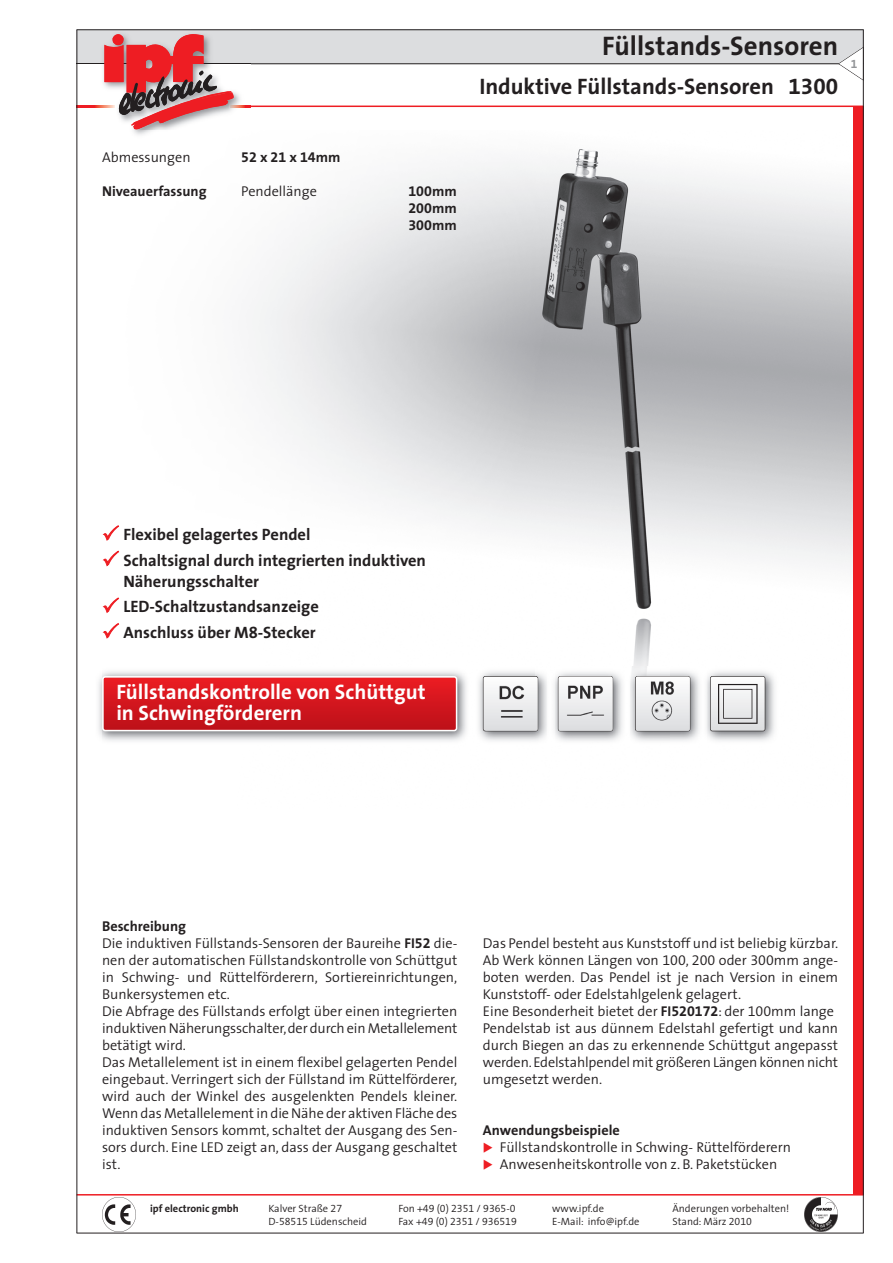
<style>
.page{position:relative;width:893px;height:1263px;background:#fff}
.page>*{position:absolute;margin:0;border:0;box-sizing:border-box;transform-origin:0 0}
.t1{font:300 27px "BHM The Sans Tab";color:#231f20}
.t2{font:300 22.5px "BHM The Sans Tab";color:#231f20}
.t3{font:300 21px/21px "BHM The Sans Tab";color:#fff}
.t4{font:300 16.5px/25.5px "BHM The Sans Tab";color:#231f20}
.t5{font:300 14.25px/17px "BHM The Sans Tab";color:#231f20}
.t6{font:300 14.25px/17px "BHM The Sans Tab";color:#231f20;text-align:justify}
.t7{font:300 12px "BHM The Sans Tab";color:#939598}
.t8{font:300 10.5px/12.8px "BHM The Sans Tab";color:#231f20}
.t9{font:300 10.5px "BHM The Sans Tab";color:#231f20}
.s1{font-style:inherit}
</style>
<div class="page">
<img style="left:535px;top:145px;width:134px;height:521px">
<hr style="left:77px;top:106px;width:786px;height:1px;background:#ee1d23">
<div style="left:77px;top:30px;width:786px;height:34px;background:#dcdddf"></div>
<hr style="left:155px;top:64px;width:708px;height:1px;background:#231f20">
<img style="left:76px;top:29px;width:77px;height:116px">
<img style="left:102px;top:131px;width:53px;height:14px">
<img style="left:78px;top:30px;width:173px;height:4px">
<svg style="left:78px;top:34px;width:173px;height:96px"></svg>
<hr style="left:77px;top:1194px;width:786px;height:2px;background:#ee1d23">
<div style="left:853px;top:106px;width:10px;height:1089px;background:#ee1d23"></div>
<svg style="left:838px;top:47px;width:25px;height:34px"></svg>
<img style="left:98px;top:666px;width:679px;height:77px">
<svg style="left:102px;top:676px;width:355px;height:55px;background:#d5232b"></svg>
<img style="left:473px;top:666px;width:1px;height:77px">
<div style="left:483px;top:676px;width:55px;height:55px;border:1px solid #231f20;border-radius:2px"></div>
<img style="left:485px;top:678px;width:52px;height:53px">
<div style="left:558px;top:676px;width:55px;height:55px;border:1px solid #231f20;border-radius:2px"></div>
<img style="left:559px;top:677px;width:53px;height:54px">
<div style="left:635px;top:676px;width:55px;height:55px;border:1px solid #231f20;border-radius:2px"></div>
<img style="left:636px;top:677px;width:53px;height:54px">
<img style="left:711px;top:677px;width:54px;height:54px;border-radius:2px">
<div style="left:710px;top:676px;width:55px;height:55px;border:1px solid #231f20;border-radius:2px"></div>
<hr style="left:77px;top:30px;width:1px;height:1203px;background:#231f20">
<hr style="left:863px;top:30px;width:1px;height:1203px;background:#231f20">
<hr style="left:77px;top:29px;width:786px;height:1px;background:#231f20">
<hr style="left:77px;top:1233px;width:786px;height:1px;background:#231f20">
<img style="left:804px;top:1198px;width:33px;height:33px">
<img style="left:102px;top:1198px;width:34px;height:33px">
<p class="t5" style="left:102px;top:150px;width:90px">Abmessungen</p>
<p class="t6" style="left:241px;top:148px;width:101px">52 x 21 x 14mm</p>
<p class="t6" style="left:102px;top:182px;width:106px">Niveauerfassung</p>
<p class="t5" style="left:241px;top:184px;width:77px">Pendellänge</p>
<p class="t6" style="left:408px;top:182px;width:50px">100mm 200mm 300mm</p>
<h1 class="t1" style="left:602px;top:24px;width:237px">Füllstands-Sensoren</h1>
<h2 class="t2" style="left:479px;top:67px;width:360px">Induktive Füllstands-Sensoren 1300</h2>
<p class="t7" style="left:850px;top:54px;width:8px">1</p>
<p class="t4" style="left:123px;top:521px;width:304px">Flexibel gelagertes Pendel<br>Schaltsignal durch integrierten induktiven</p>
<p class="t4" style="left:123px;top:568px;width:197px">Näherungsschalter<br>LED-Schaltzustandsanzeige<br>Anschluss über M8-Stecker</p>
<h3 class="t3" style="left:116px;top:680px;width:311px">Füllstandskontrolle von Schüttgut in Schwingförderern</h3>
<p class="t5" style="left:102px;top:919px;width:357px"><span class="s1">Beschreibung<br></span>Die induktiven Füllstands-Sensoren der Baureihe <span class="s1">FI52</span> die&shy;nen der automatischen Füllstandskontrolle von Schüttgut in Schwing- und Rüttelförderern, Sortiereinrichtungen, Bunkersystemen etc.<br>Die Abfrage des Füllstands erfolgt über einen integrierten induktiven Näherungsschalter, der durch ein Metallelement betätigt wird.<br>Das Metallelement ist in einem flexibel gelagerten Pendel eingebaut. Verringert sich der Füllstand im Rüttelförderer, wird auch der Winkel des ausgelenkten Pendels kleiner.<br>Wenn das Metallelement in die Nähe der aktiven Fläche des induktiven Sensors kommt, schaltet der Ausgang des Sen&shy;sors durch. Eine LED zeigt an, dass der Ausgang geschaltet ist.</p>
<p class="t5" style="left:483px;top:936px;width:357px">Das Pendel besteht aus Kunststoff und ist beliebig kürzbar.<br>Ab Werk können Längen von 100, 200 oder 300mm ange&shy;boten werden. Das Pendel ist je nach Version in einem Kunststoff- oder Edelstahlgelenk gelagert.<br>Eine Besonderheit bietet der <span class="s1">FI520172</span>: der 100mm lange Pendelstab ist aus dünnem Edelstahl gefertigt und kann durch Biegen an das zu erkennende Schüttgut angepasst werden. Edelstahlpendel mit größeren Längen können nicht umgesetzt werden.</p>
<p class="t6" style="left:483px;top:1121px;width:138px">Anwendungsbeispiele</p>
<p class="t5" style="left:500px;top:1140px;width:293px">Füllstandskontrolle in Schwing- Rüttelförderern<br>Anwesenheitskontrolle von z. B. Paketstücken</p>
<p class="t9" style="left:150px;top:1199px;width:90px">ipf electronic gmbh</p>
<p class="t8" style="left:268px;top:1203px;width:100px">Kalver Straße 27<br>D-58515 Lüdenscheid</p>
<p class="t8" style="left:672px;top:1203px;width:118px">Änderungen vorbehalten!<br>Stand: März 2010</p>
<p class="t8" style="left:398px;top:1203px;width:120px">Fon +49 (0) 2351 / 9365-0<br>Fax +49 (0) 2351 / 936519</p>
<p class="t8" style="left:552px;top:1203px;width:89px">www.ipf.de<br>E-Mail: info@ipf.de</p>
</div>
